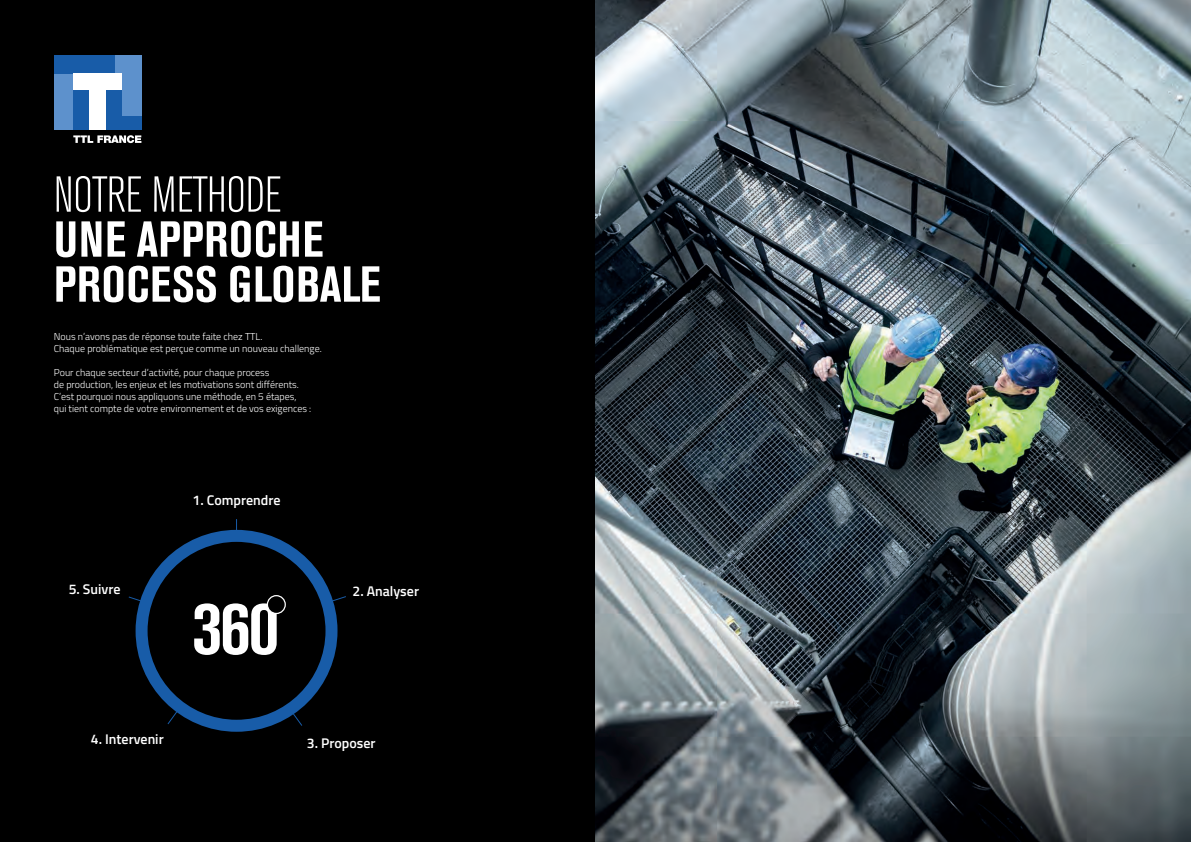
<style>
.page{position:relative;width:1191px;height:842px;background:#fff}
.page>*{position:absolute;margin:0;border:0;box-sizing:border-box;transform-origin:0 0}
.t1{font:700 condensed 75.4px "Akzidenz Grotesk BE";color:#fff}
.t2{font:700 condensed 50px/45px "Akzidenz Grotesk BE";letter-spacing:.015em;color:#fff}
.t3{font:300 condensed 50px "Akzidenz Grotesk BE";letter-spacing:-.01em;color:#fff}
.t4{font:600 14px "Titillium Web";color:#fff}
.t5{font:300 10px/12px "Titillium Web";color:#fff}
</style>
<div class="page">
<div style="left:0;top:0;width:595px;height:842px;background:#000"></div>
<div style="left:267px;top:595px;width:19px;height:19px;border:1px solid #fff;border-radius:50%"></div>
<img style="left:595px;top:0;width:596px;height:842px">
<div style="left:136px;top:530px;width:201px;height:202px;border:12px solid #185ca8;border-radius:50%"></div>
<svg style="left:236px;top:519px;width:1px;height:15px"></svg>
<svg style="left:128px;top:596px;width:17px;height:7px"></svg>
<svg style="left:167px;top:710px;width:11px;height:15px"></svg>
<svg style="left:291px;top:712px;width:12px;height:14px"></svg>
<svg style="left:330px;top:595px;width:16px;height:7px"></svg>
<div style="left:54px;top:55px;width:87px;height:75px;background:#5d91cc"></div>
<div style="left:54px;top:55px;width:61px;height:19px;background:#185ca8"></div>
<div style="left:73px;top:90px;width:16px;height:40px;background:#185ca8"></div>
<div style="left:106px;top:90px;width:16px;height:40px;background:#185ca8"></div>
<div style="left:106px;top:116px;width:35px;height:14px;background:#185ca8"></div>
<div style="left:73px;top:74px;width:49px;height:16px;background:#fff"></div>
<div style="left:89px;top:82px;width:17px;height:48px;background:#fff"></div>
<svg style="left:73px;top:135px;width:68px;height:8px"></svg>
<h2 class="t3" style="left:54px;top:168px;width:229px">NOTRE METHODE</h2>
<h2 class="t2" style="left:54px;top:217px;width:328px">UNE APPROCHE<br>PROCESS GLOBALE</h2>
<p class="t5" style="left:54px;top:330px;width:269px">Nous n’avons pas de réponse toute faite chez TTL.<br>Chaque problématique est perçue comme un nouveau challenge.</p>
<p class="t5" style="left:54px;top:366px;width:259px">Pour chaque secteur d’activité, pour chaque process<br>de production, les enjeux et les motivations sont différents.<br>C’est pourquoi nous appliquons une méthode, en 5 étapes, qui tient compte de votre environnement et de vos exigences :</p>
<h3 class="t4" style="left:69px;top:578px;width:53px">5. Suivre</h3>
<h3 class="t4" style="left:193px;top:490px;width:89px">1. Comprendre</h3>
<h1 class="t1" style="left:192px;top:585px;width:88px">360</h1>
<h3 class="t4" style="left:352px;top:581px;width:68px">2. Analyser</h3>
<h3 class="t4" style="left:91px;top:729px;width:74px">4. Intervenir</h3>
<h3 class="t4" style="left:307px;top:733px;width:70px">3. Proposer</h3>
</div>
